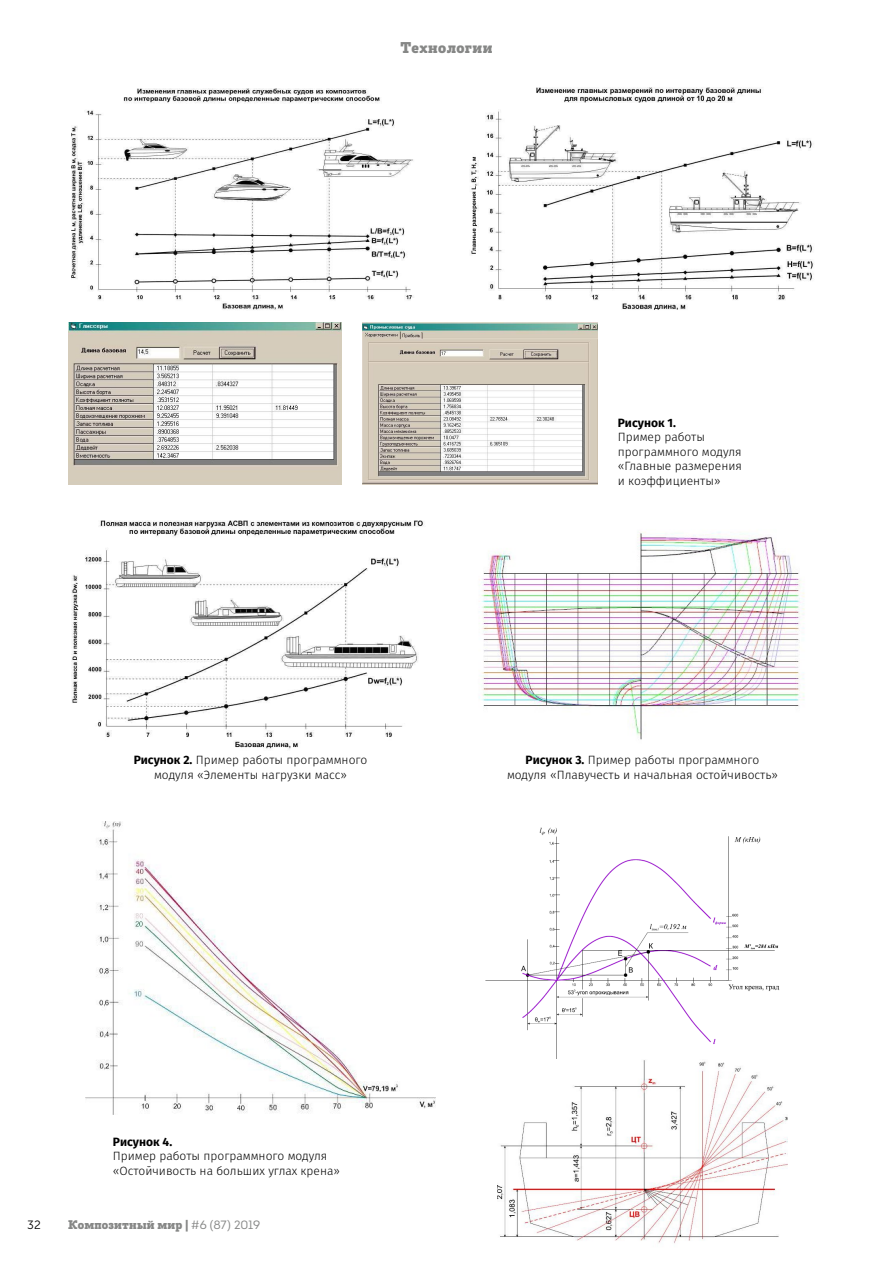
<style>
.page{position:relative;width:893px;height:1263px;background:#fff}
.page>*{position:absolute;margin:0;border:0;box-sizing:border-box;transform-origin:0 0}
.t1{font:15px "Posterizer KG";letter-spacing:.03em;color:#868786}
.t2{font:300 12px/14.4px "Fira Sans";color:#000}
.t3{font:12px "Posterizer KG";letter-spacing:.015em;color:#868786}
.t4{font:700 12px "Fira Sans";color:#000}
.t5{font:12px "Museo Sans Cyrl 300";color:#000}
.s1{font-weight:700}
.s2{font-family:"Intro Book Caps"}
</style>
<div class="page">
<img style="left:71px;top:520px;width:353px;height:230px">
<img style="left:485px;top:827px;width:295px;height:231px">
<img style="left:498px;top:1060px;width:289px;height:184px">
<img style="left:68px;top:323px;width:274px;height:162px">
<img style="left:71px;top:88px;width:343px;height:222px">
<img style="left:470px;top:87px;width:344px;height:223px">
<img style="left:362px;top:323px;width:235px;height:162px">
<img style="left:479px;top:532px;width:326px;height:208px">
<img style="left:86px;top:821px;width:349px;height:294px">
<p class="t1" style="left:401px;top:38px;width:93px">Технологии</p>
<p class="t4" style="left:618px;top:413px;width:60px">Рисунок 1.</p>
<p class="t2" style="left:618px;top:430px;width:126px">Пример работы программного модуля «Главные размерения и коэффициенты»</p>
<p class="t2" style="left:134px;top:753px;width:235px;text-align:center"><span class="s1">Рисунок 2.</span> Пример работы программного модуля «Элементы нагрузки масс»</p>
<p class="t2" style="left:507px;top:753px;width:272px;text-align:center"><span class="s1">Рисунок 3.</span> Пример работы программного модуля «Плавучесть и начальная остойчивость»</p>
<p class="t4" style="left:113px;top:1131px;width:61px">Рисунок 4.</p>
<p class="t2" style="left:113px;top:1149px;width:229px">Пример работы программного модуля «Остойчивость на больших углах крена»</p>
<p class="t5" style="left:27px;top:1218px;width:15px">32</p>
<p class="t3" style="left:68px;top:1217px;width:194px">Композитный мир | <span class="s2">#6 (87) 2019</span></p>
</div>
